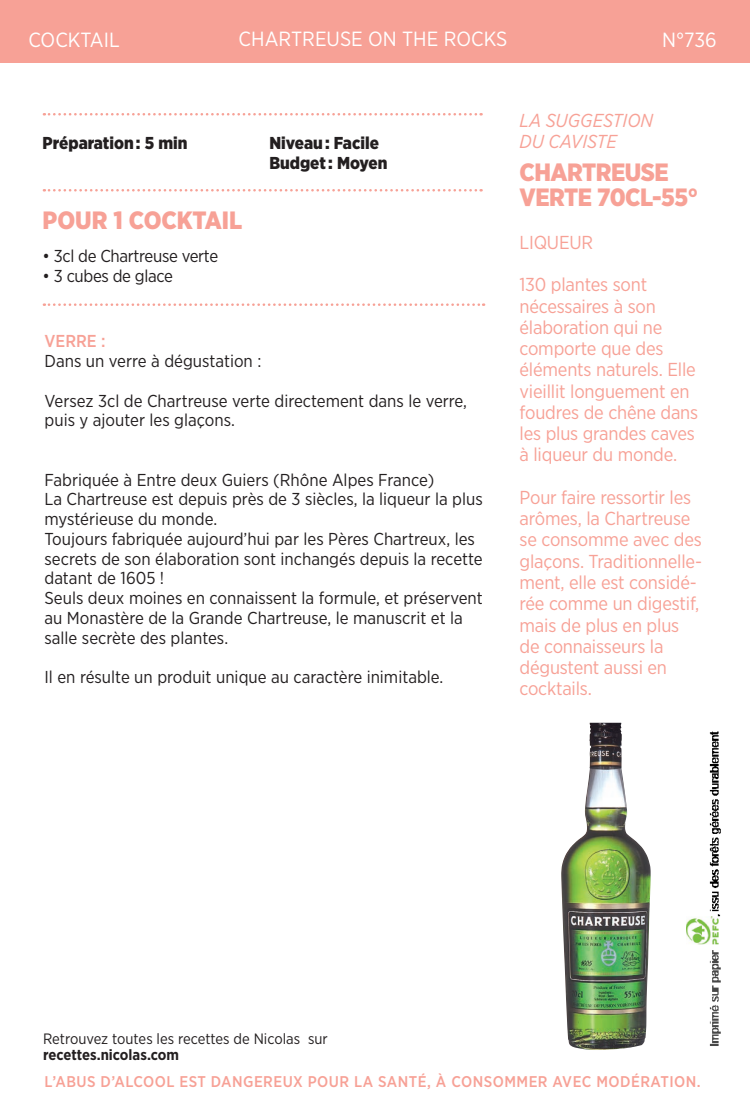
<style>
.page{position:relative;width:750px;height:1110px;background:#fff}
.page>*{position:absolute;margin:0;border:0;box-sizing:border-box;transform-origin:0 0}
.t1{font:900 25px/25px "Gotham Narrow";letter-spacing:-.02em;color:#f7a196}
.t2{font:900 25px "Gotham Narrow";color:#f7a196}
.t3{font:20.5px "Gotham Narrow";color:#fff}
.t4{font:18.75px/21.2px "Gotham Narrow";letter-spacing:-.01em;color:#f7a196}
.t5{font:italic 18.75px/21.2px "Gotham Narrow";color:#f7a196}
.t6{font:17.25px/19.8px "Gotham Narrow";color:#231f20}
.t7{font:900 17.25px "Gotham Narrow";color:#231f20}
.t8{font:17.25px "Gotham Narrow";letter-spacing:-.02em;color:#231f20}
.t9{font:500 17.25px "Gotham Narrow";color:#f7a196}
.t10{font:500 15.5px "Gotham Narrow";letter-spacing:.03em;color:#f7a196}
.t11{font:15px "Gotham Narrow";color:#231f20}
.t12{font:700 15px "Gotham Narrow";color:#231f20}
</style>
<div class="page">
<div style="left:0;top:0;width:749px;height:62px;background:#f7a196"></div>
<svg style="left:44px;top:113px;width:437px;height:2px"></svg>
<svg style="left:44px;top:189px;width:437px;height:2px"></svg>
<svg style="left:44px;top:303px;width:440px;height:3px"></svg>
<img style="left:686px;top:731px;width:35px;height:315px">
<img style="left:561px;top:722px;width:89px;height:328px">
<p class="t3" style="left:238px;top:26px;width:270px">CHARTREUSE ON THE ROCKS</p>
<p class="t3" style="left:28px;top:27px;width:93px">COCKTAIL</p>
<p class="t3" style="left:661px;top:27px;width:56px">N°736</p>
<p class="t7" style="left:43px;top:131px;width:146px">Préparation : 5 min</p>
<p class="t7" style="left:269px;top:131px;width:111px">Niveau : Facile</p>
<p class="t7" style="left:269px;top:151px;width:120px">Budget : Moyen</p>
<p class="t2" style="left:43px;top:203px;width:201px">POUR 1 COCKTAIL</p>
<p class="t8" style="left:43px;top:245px;width:177px">• 3cl de Chartreuse verte</p>
<p class="t8" style="left:43px;top:265px;width:132px">• 3 cubes de glace</p>
<p class="t9" style="left:44px;top:330px;width:63px">VERRE :</p>
<p class="t6" style="left:44px;top:351px;width:218px">Dans un verre à dégustation :</p>
<p class="t6" style="left:44px;top:390px;width:424px">Versez 3cl de Chartreuse verte directement dans le verre, puis y ajouter les glaçons.</p>
<p class="t6" style="left:44px;top:469px;width:391px">Fabriquée à Entre deux Guiers (Rhône Alpes France)</p>
<p class="t6" style="left:44px;top:489px;width:439px">La Chartreuse est depuis près de 3 siècles, la liqueur la plus mystérieuse du monde.</p>
<p class="t6" style="left:44px;top:528px;width:439px">Toujours fabriquée aujourd’hui par les Pères Chartreux, les secrets de son élaboration sont inchangés depuis la recette datant de 1605 !</p>
<p class="t6" style="left:44px;top:588px;width:439px">Seuls deux moines en connaissent la formule, et préservent au Monastère de la Grande Chartreuse, le manuscrit et la salle secrète des plantes.</p>
<p class="t6" style="left:44px;top:667px;width:400px">Il en résulte un produit unique au caractère inimitable.</p>
<p class="t5" style="left:519px;top:109px;width:135px">LA SUGGESTION<br>DU CAVISTE</p>
<p class="t1" style="left:519px;top:160px;width:180px">CHARTREUSE<br>VERTE 70CL-55°</p>
<p class="t4" style="left:519px;top:231px;width:75px">LIQUEUR</p>
<p class="t4" style="left:519px;top:274px;width:180px">130 plantes sont nécessaires à son élaboration qui ne comporte que des éléments naturels. Elle vieillit longuement en foudres de chêne dans les plus grandes caves à liqueur du monde.</p>
<p class="t4" style="left:519px;top:486px;width:184px">Pour faire ressortir les arômes, la Chartreuse se consomme avec des glaçons. Traditionnelle&shy;ment, elle est considé&shy;rée comme un digestif, mais de plus en plus de connaisseurs la dégustent aussi en cocktails.</p>
<p class="t11" style="left:43px;top:1029px;width:286px">Retrouvez toutes les recettes de Nicolas sur</p>
<p class="t12" style="left:43px;top:1045px;width:137px">recettes.nicolas.com</p>
<p class="t10" style="left:44px;top:1071px;width:657px">L’ABUS D’ALCOOL EST DANGEREUX POUR LA SANTÉ, À CONSOMMER AVEC MODÉRATION.</p>
</div>
